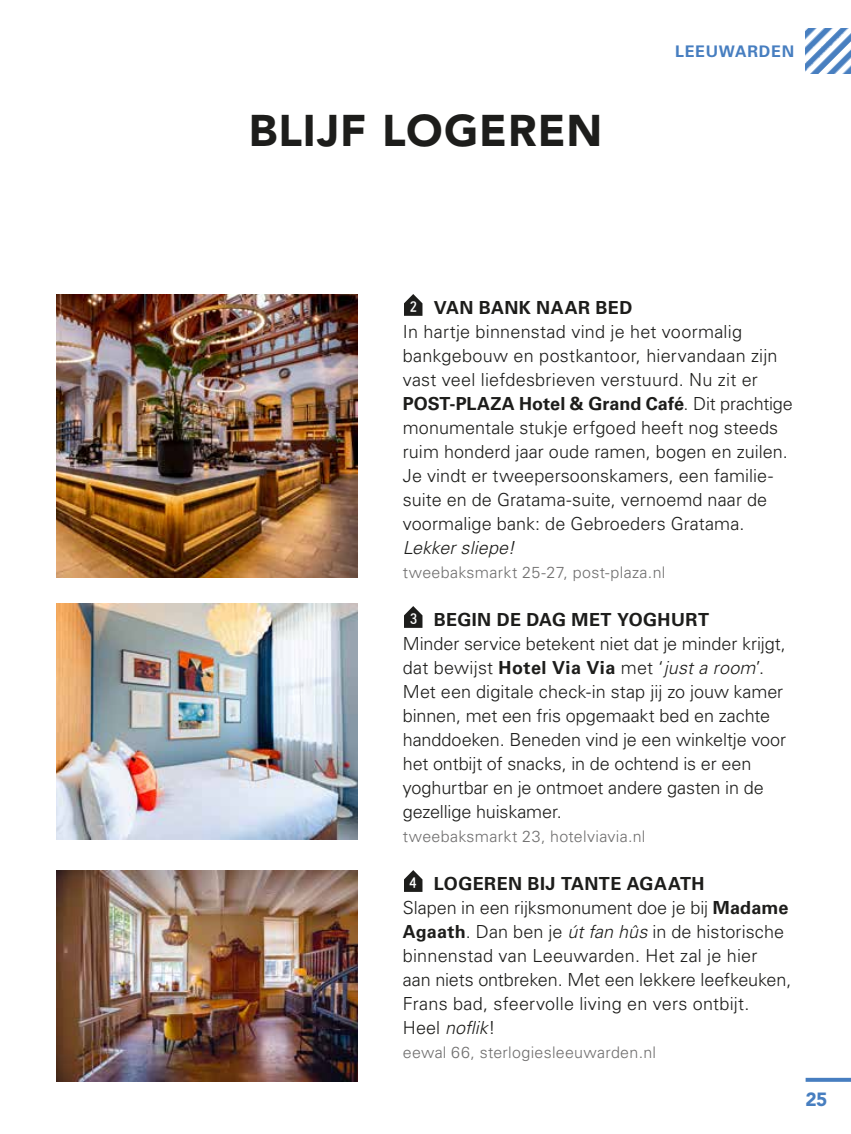
<style>
.page{position:relative;width:851px;height:1134px;background:#fff}
.page>*{position:absolute;margin:0;border:0;box-sizing:border-box;transform-origin:0 0}
.t1{font:900 44px "Avenir LT Std";letter-spacing:.025em;color:#1d1d1b}
.t2{font:900 19px "Avenir LT Std";color:#477ec0}
.t3{font:300 18px/24px "Univers LT Std";letter-spacing:.005em;color:#1d1d1b}
.t4{font:italic 300 18px "Univers LT Std";letter-spacing:.005em;color:#1d1d1b}
.t5{font:300 16px "Univers LT Std";letter-spacing:.02em;color:#706f6f}
.t6{font:700 16px "Univers LT Pro 65";letter-spacing:.045em;color:#477ec0}
.s1{font-family:"Fyra Numeric Circle Closed";font-weight:400;font-size:26px;color:#fff}
.s2{font-weight:700}
.s3{font-style:italic}
</style>
<div class="page">
<img style="left:805px;top:28px;width:45px;height:46px">
<svg style="left:805px;top:1078px;width:45px;height:4px"></svg>
<img style="left:57px;top:604px;width:300px;height:236px">
<img style="left:57px;top:870px;width:300px;height:212px">
<img style="left:57px;top:294px;width:300px;height:284px">
<svg style="left:404px;top:294px;width:18px;height:22px"></svg>
<svg style="left:404px;top:606px;width:18px;height:22px"></svg>
<svg style="left:404px;top:870px;width:18px;height:22px"></svg>
<h1 class="t1" style="left:248px;top:104px;width:355px">BLIJF LOGEREN</h1>
<p class="t6" style="left:675px;top:40px;width:120px">LEEUWARDEN</p>
<p class="t3" style="left:403px;top:295px;width:391px"><span class="s1">@</span> <span class="s2">VAN BANK NAAR BED<br></span>In hartje binnenstad vind je het voormalig bankgebouw en postkantoor, hiervandaan zijn vast veel liefdesbrieven verstuurd. Nu zit er <span class="s2">POST-PLAZA Hotel &amp; Grand Café</span>. Dit prachtige monumentale stukje erfgoed heeft nog steeds ruim honderd jaar oude ramen, bogen en zuilen.<br>Je vindt er tweepersoonskamers, een familie&shy;suite en de Gratama-suite, vernoemd naar de voormalige bank: de Gebroeders Gratama.</p>
<p class="t4" style="left:403px;top:536px;width:113px">Lekker sliepe!</p>
<p class="t5" style="left:403px;top:562px;width:264px">tweebaksmarkt 25-27, post-plaza.nl</p>
<p class="t3" style="left:403px;top:607px;width:385px"><span class="s1">#</span> <span class="s2">BEGIN DE DAG MET YOGHURT<br></span>Minder service betekent niet dat je minder krijgt, dat bewijst <span class="s2">Hotel Via Via</span> met ‘<span class="s3">just a room</span>’.<br>Met een digitale check-in stap jij zo jouw kamer binnen, met een fris opgemaakt bed en zachte handdoeken. Beneden vind je een winkeltje voor het ontbijt of snacks, in de ochtend is er een yoghurtbar en je ontmoet andere gasten in de gezellige huiskamer.</p>
<p class="t5" style="left:403px;top:826px;width:244px">tweebaksmarkt 23, hotelviavia.nl</p>
<p class="t3" style="left:403px;top:871px;width:390px"><span class="s1">$</span> <span class="s2">LOGEREN BIJ TANTE AGAATH<br></span>Slapen in een rijksmonument doe je bij <span class="s2">Madame Agaath</span>. Dan ben je <span class="s3">út fan hûs</span> in de historische binnenstad van Leeuwarden. Het zal je hier<br>aan niets ontbreken. Met een lekkere leefkeuken, Frans bad, sfeervolle living en vers ontbijt.<br>Heel <span class="s3">noflik</span>!</p>
<p class="t5" style="left:403px;top:1042px;width:255px">eewal 66, sterlogiesleeuwarden.nl</p>
<p class="t2" style="left:805px;top:1088px;width:23px">25</p>
</div>
